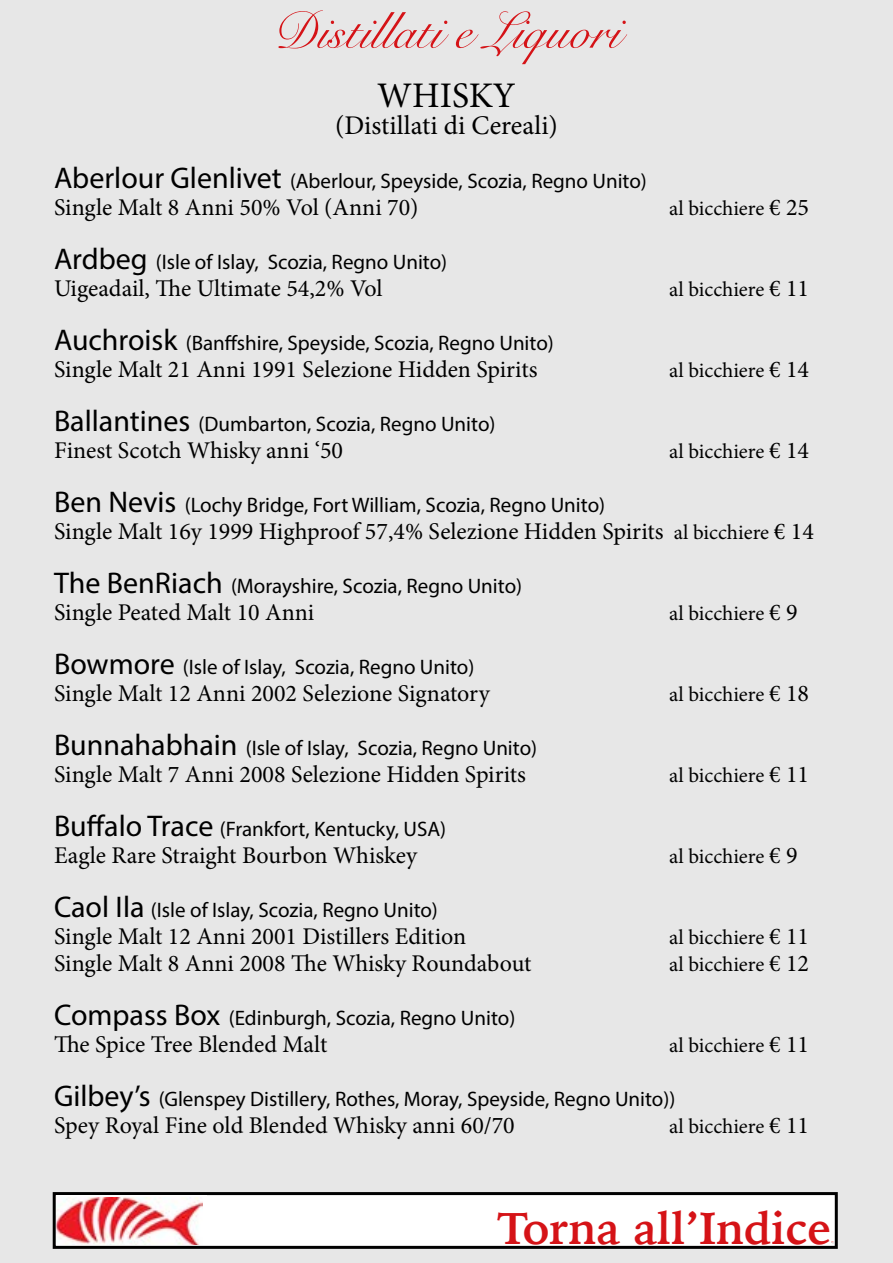
<style>
.page{position:relative;width:893px;height:1263px;background:#e7e7e7}
.page>*{position:absolute;margin:0;border:0;box-sizing:border-box;transform-origin:0 0}
.t1{font:51px "Snell Roundhand";color:#d51317}
.t2{font:700 45px "Iowan Old Style";color:#d51317}
.t3{font:36px "Minion Pro";color:#000}
.t4{font:27px "Minion Pro";color:#000}
.t5{font:24px "Minion Pro";color:#000}
.t6{font:21px "Myriad Pro";color:#000}
.t7{font:21px "Minion Pro";color:#000}
.s1{font-size:30px}
.s2{font-size:24px}
.s3{font-size:21px}
</style>
<div class="page">
<div style="left:54px;top:1193px;width:782px;height:54px;background:#fff"></div>
<div style="left:53px;top:1192px;width:785px;height:57px;border:3px solid #000"></div>
<div style="left:56px;top:1196px;width:151px;height:49px;background:linear-gradient(to bottom,#fff,#fff)"></div>
<img style="left:56px;top:1198px;width:147px;height:47px">
<h1 class="t1" style="left:272px;top:-9px;width:350px">Distillati e Liquori</h1>
<h3 class="t3" style="left:377px;top:72px;width:140px">WHISKY</h3>
<p class="t4" style="left:335px;top:107px;width:224px">(Distillati di Cereali)</p>
<p class="t6" style="left:54px;top:168px;width:594px"><span class="s1">Aberlour Glenlivet</span> (Aberlour, Speyside, Scozia, Regno Unito)</p>
<p class="t5" style="left:54px;top:191px;width:366px">Single Malt 8 Anni 50% Vol (Anni 70)</p>
<p class="t7" style="left:669px;top:194px;width:142px">al bicchiere <span class="s2">€ 25</span></p>
<p class="t6" style="left:54px;top:249px;width:395px"><span class="s1">Ardbeg</span> (Isle of Islay, Scozia, Regno Unito)</p>
<p class="t5" style="left:54px;top:272px;width:330px">Uigeadail, The Ultimate 54,2% Vol</p>
<p class="t7" style="left:669px;top:275px;width:142px">al bicchiere <span class="s2">€ 11</span></p>
<p class="t6" style="left:54px;top:330px;width:501px"><span class="s1">Auchroisk</span> (Banffshire, Speyside, Scozia, Regno Unito)</p>
<p class="t5" style="left:54px;top:353px;width:485px">Single Malt 21 Anni 1991 Selezione Hidden Spirits</p>
<p class="t7" style="left:669px;top:356px;width:142px">al bicchiere <span class="s2">€ 14</span></p>
<p class="t6" style="left:54px;top:411px;width:443px"><span class="s1">Ballantines</span> (Dumbarton, Scozia, Regno Unito)</p>
<p class="t5" style="left:54px;top:434px;width:291px">Finest Scotch Whisky anni ‘50</p>
<p class="t7" style="left:669px;top:437px;width:142px">al bicchiere <span class="s2">€ 14</span></p>
<p class="t6" style="left:54px;top:492px;width:553px"><span class="s1">Ben Nevis</span> (Lochy Bridge, Fort William, Scozia, Regno Unito)</p>
<p class="t5" style="left:54px;top:515px;width:761px">Single Malt 16y 1999 Highproof 57,4% Selezione Hidden Spirits <span class="s3">al bicchiere</span> € 14</p>
<p class="t6" style="left:54px;top:573px;width:470px"><span class="s1">The BenRiach</span> (Morayshire, Scozia, Regno Unito)</p>
<p class="t5" style="left:54px;top:596px;width:262px">Single Peated Malt 10 Anni</p>
<p class="t7" style="left:669px;top:599px;width:130px">al bicchiere <span class="s2">€ 9</span></p>
<p class="t6" style="left:54px;top:654px;width:422px"><span class="s1">Bowmore</span> (Isle of Islay, Scozia, Regno Unito)</p>
<p class="t5" style="left:54px;top:677px;width:437px">Single Malt 12 Anni 2002 Selezione Signatory</p>
<p class="t7" style="left:669px;top:680px;width:142px">al bicchiere <span class="s2">€ 18</span></p>
<p class="t6" style="left:54px;top:735px;width:485px"><span class="s1">Bunnahabhain</span> (Isle of Islay, Scozia, Regno Unito)</p>
<p class="t5" style="left:54px;top:758px;width:474px">Single Malt 7 Anni 2008 Selezione Hidden Spirits</p>
<p class="t7" style="left:669px;top:761px;width:142px">al bicchiere <span class="s2">€ 11</span></p>
<p class="t6" style="left:54px;top:816px;width:394px"><span class="s1">Buffalo Trace</span> (Frankfort, Kentucky, USA)</p>
<p class="t5" style="left:54px;top:839px;width:365px">Eagle Rare Straight Bourbon Whiskey</p>
<p class="t7" style="left:669px;top:842px;width:130px">al bicchiere <span class="s2">€ 9</span></p>
<p class="t6" style="left:54px;top:897px;width:385px"><span class="s1">Caol Ila</span> (Isle of Islay, Scozia, Regno Unito)</p>
<p class="t5" style="left:54px;top:920px;width:414px">Single Malt 12 Anni 2001 Distillers Edition</p>
<p class="t7" style="left:669px;top:923px;width:142px">al bicchiere <span class="s2">€ 11</span></p>
<p class="t5" style="left:54px;top:947px;width:479px">Single Malt 8 Anni 2008 The Whisky Roundabout</p>
<p class="t7" style="left:669px;top:950px;width:142px">al bicchiere <span class="s2">€ 12</span></p>
<p class="t6" style="left:54px;top:1005px;width:463px"><span class="s1">Compass Box</span> (Edinburgh, Scozia, Regno Unito)</p>
<p class="t5" style="left:54px;top:1028px;width:275px">The Spice Tree Blended Malt</p>
<p class="t7" style="left:669px;top:1031px;width:142px">al bicchiere <span class="s2">€ 11</span></p>
<p class="t6" style="left:54px;top:1086px;width:623px"><span class="s1">Gilbey’s</span> (Glenspey Distillery, Rothes, Moray, Speyside, Regno Unito))</p>
<p class="t5" style="left:54px;top:1109px;width:462px">Spey Royal Fine old Blended Whisky anni 60/70</p>
<p class="t7" style="left:669px;top:1112px;width:142px">al bicchiere <span class="s2">€ 11</span></p>
<h2 class="t2" style="left:498px;top:1187px;width:335px">Torna all’Indice</h2>
</div>
